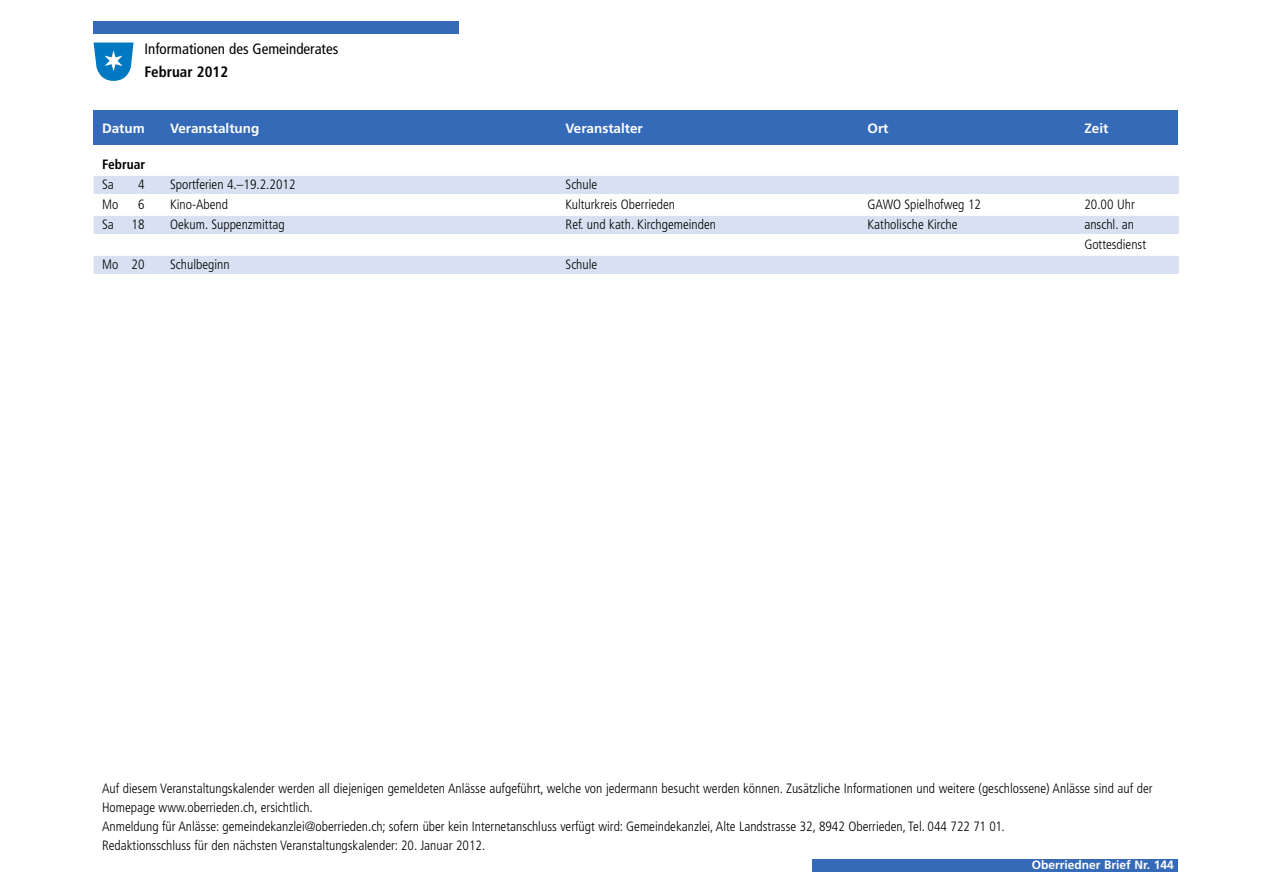
<style>
.page{position:relative;width:1263px;height:893px;background:#fff}
.page>*{position:absolute;margin:0;border:0;box-sizing:border-box;transform-origin:0 0}
.t1{font:condensed 15px "Frutiger";color:#000}
.t2{font:700 condensed 15px "Frutiger";color:#000}
.t3{font:300 condensed 13.5px/19.2px "Frutiger";color:#000}
.t4{font:700 13.5px "Frutiger";color:#fff}
.t5{font:700 condensed 13.5px "Frutiger";color:#000}
.t6{font:700 12px "Frutiger";color:#fff}
</style>
<div class="page">
<div style="left:94px;top:176px;width:1085px;height:18px;background:#d7e1f1"></div>
<div style="left:94px;top:216px;width:1085px;height:18px;background:#d7e1f1"></div>
<div style="left:94px;top:256px;width:1085px;height:18px;background:#d7e1f1"></div>
<svg style="left:94px;top:43px;width:40px;height:38px"></svg>
<div style="left:94px;top:21px;width:365px;height:13px;background:#356ab8"></div>
<div style="left:94px;top:111px;width:1084px;height:34px;background:#356ab8"></div>
<div style="left:812px;top:859px;width:366px;height:13px;background:#356ab8"></div>
<p class="t1" style="left:145px;top:43px;width:195px">Informationen des Gemeinderates</p>
<p class="t2" style="left:145px;top:66px;width:85px">Februar 2012</p>
<p class="t4" style="left:102px;top:123px;width:44px">Datum</p>
<p class="t4" style="left:170px;top:123px;width:91px">Veranstaltung</p>
<p class="t4" style="left:566px;top:123px;width:79px">Veranstalter</p>
<p class="t4" style="left:867px;top:123px;width:23px">Ort</p>
<p class="t4" style="left:1084px;top:123px;width:26px">Zeit</p>
<p class="t5" style="left:102px;top:159px;width:45px">Februar</p>
<p class="t3" style="left:102px;top:176px;width:13px">Sa</p>
<p class="t3" style="left:138px;top:176px;width:8px">4</p>
<p class="t3" style="left:170px;top:176px;width:127px">Sportferien 4.–19.2.2012</p>
<p class="t3" style="left:566px;top:176px;width:33px">Schule</p>
<p class="t3" style="left:102px;top:196px;width:18px">Mo</p>
<p class="t3" style="left:138px;top:196px;width:8px">6</p>
<p class="t3" style="left:170px;top:196px;width:60px">Kino-Abend</p>
<p class="t3" style="left:566px;top:196px;width:111px">Kulturkreis Oberrieden</p>
<p class="t3" style="left:867px;top:196px;width:115px">GAWO Spielhofweg 12</p>
<p class="t3" style="left:1084px;top:196px;width:52px">20.00 Uhr</p>
<p class="t3" style="left:102px;top:216px;width:13px">Sa</p>
<p class="t3" style="left:132px;top:216px;width:14px">18</p>
<p class="t3" style="left:170px;top:216px;width:116px">Oekum. Suppenzmittag</p>
<p class="t3" style="left:566px;top:216px;width:152px">Ref. und kath. Kirchgemeinden</p>
<p class="t3" style="left:867px;top:216px;width:92px">Katholische Kirche</p>
<p class="t3" style="left:1084px;top:216px;width:63px;line-height:20.1px">anschl. an<br>Gottesdienst</p>
<p class="t3" style="left:102px;top:256px;width:44px">Mo 20</p>
<p class="t3" style="left:170px;top:256px;width:61px">Schulbeginn</p>
<p class="t3" style="left:566px;top:256px;width:33px">Schule</p>
<p class="t3" style="left:102px;top:780px;width:1052px">Auf diesem Veranstaltungskalender werden all diejenigen gemeldeten Anlässe aufgeführt, welche von jedermann besucht werden können. Zusätzliche Informationen und weitere (geschlossene) Anlässe sind auf der Homepage www.oberrieden.ch, ersichtlich.<br>Anmeldung für Anlässe: gemeindekanzlei@oberrieden.ch; sofern über kein Internetanschluss verfügt wird: Gemeindekanzlei, Alte Landstrasse 32, 8942 Oberrieden, Tel. 044 722 71 01.<br>Redaktionsschluss für den nächsten Veranstaltungskalender: 20. Januar 2012.</p>
<p class="t6" style="left:1032px;top:860px;width:143px">Oberriedner Brief Nr. 144</p>
</div>
